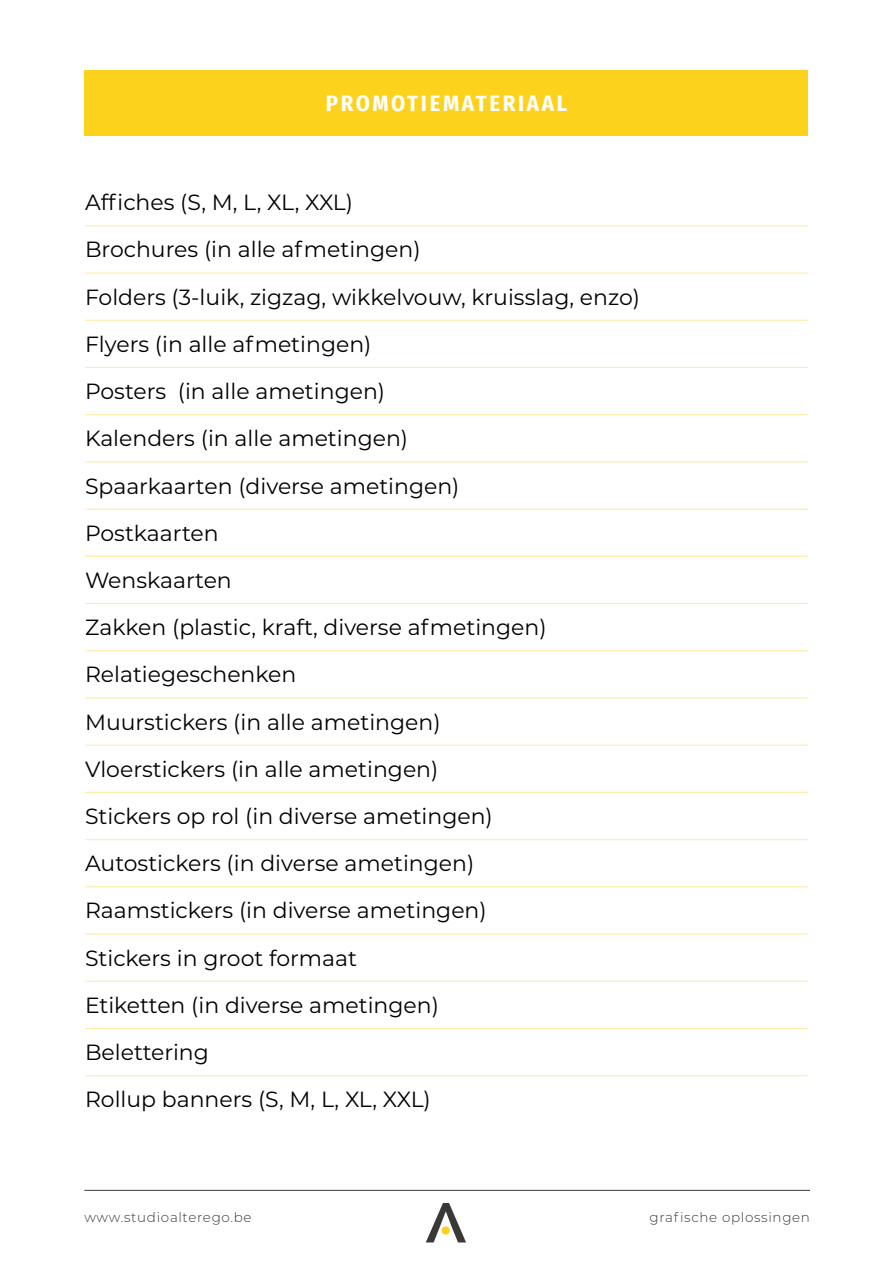
<style>
.page{position:relative;width:893px;height:1263px;background:#fff}
.page>*{position:absolute;margin:0;border:0;box-sizing:border-box;transform-origin:0 0}
.t1{font:700 22.5px "Fira Sans Condensed";letter-spacing:.12em;color:#fff}
.t2{font:21.9px/47.2px "Montserrat";color:#000}
.t3{font:300 13.5px "Montserrat";letter-spacing:.05em;color:#3a3838}
</style>
<div class="page">
<hr style="left:84px;top:1190px;width:726px;height:1px;background:#3a3838">
<svg style="left:426px;top:1203px;width:40px;height:39px"></svg>
<div style="left:84px;top:70px;width:724px;height:66px;background:#fcd21d"></div>
<hr style="left:85px;top:225px;width:723px;height:1px;background:#feeda7">
<hr style="left:85px;top:272px;width:723px;height:2px;background:#feeda7">
<hr style="left:85px;top:320px;width:723px;height:1px;background:#feeda7">
<hr style="left:85px;top:367px;width:723px;height:1px;background:#feeda7">
<hr style="left:85px;top:414px;width:723px;height:1px;background:#feeda7">
<hr style="left:85px;top:461px;width:723px;height:1px;background:#feeda7">
<hr style="left:85px;top:508px;width:723px;height:2px;background:#feeda7">
<hr style="left:85px;top:556px;width:723px;height:1px;background:#feeda7">
<hr style="left:85px;top:603px;width:723px;height:1px;background:#feeda7">
<hr style="left:85px;top:650px;width:723px;height:1px;background:#feeda7">
<hr style="left:85px;top:697px;width:723px;height:1px;background:#feeda7">
<hr style="left:85px;top:745px;width:723px;height:1px;background:#feeda7">
<hr style="left:85px;top:792px;width:723px;height:1px;background:#feeda7">
<hr style="left:85px;top:839px;width:723px;height:1px;background:#feeda7">
<hr style="left:85px;top:886px;width:723px;height:1px;background:#feeda7">
<hr style="left:85px;top:933px;width:723px;height:1px;background:#feeda7">
<hr style="left:85px;top:981px;width:723px;height:1px;background:#feeda7">
<hr style="left:85px;top:1028px;width:723px;height:1px;background:#feeda7">
<hr style="left:85px;top:1075px;width:723px;height:1px;background:#feeda7">
<p class="t1" style="left:326px;top:85px;width:243px">PROMOTIEMATERIAAL</p>
<p class="t2" style="left:85px;top:178px;width:556px">Affiches (S, M, L, XL, XXL)<br>Brochures (in alle afmetingen)<br>Folders (3-luik, zigzag, wikkelvouw, kruisslag, enzo)<br>Flyers (in alle afmetingen)<br>Posters (in alle ametingen)<br>Kalenders (in alle ametingen)<br>Spaarkaarten (diverse ametingen)<br>Postkaarten<br>Wenskaarten<br>Zakken (plastic, kraft, diverse afmetingen)<br>Relatiegeschenken<br>Muurstickers (in alle ametingen)<br>Vloerstickers (in alle ametingen)<br>Stickers op rol (in diverse ametingen)<br>Autostickers (in diverse ametingen)<br>Raamstickers (in diverse ametingen)<br>Stickers in groot formaat<br>Etiketten (in diverse ametingen)<br>Belettering<br>Rollup banners (S, M, L, XL, XXL)</p>
<p class="t3" style="left:84px;top:1208px;width:169px">www.studioalterego.be</p>
<p class="t3" style="left:649px;top:1208px;width:162px">grafische oplossingen</p>
</div>
